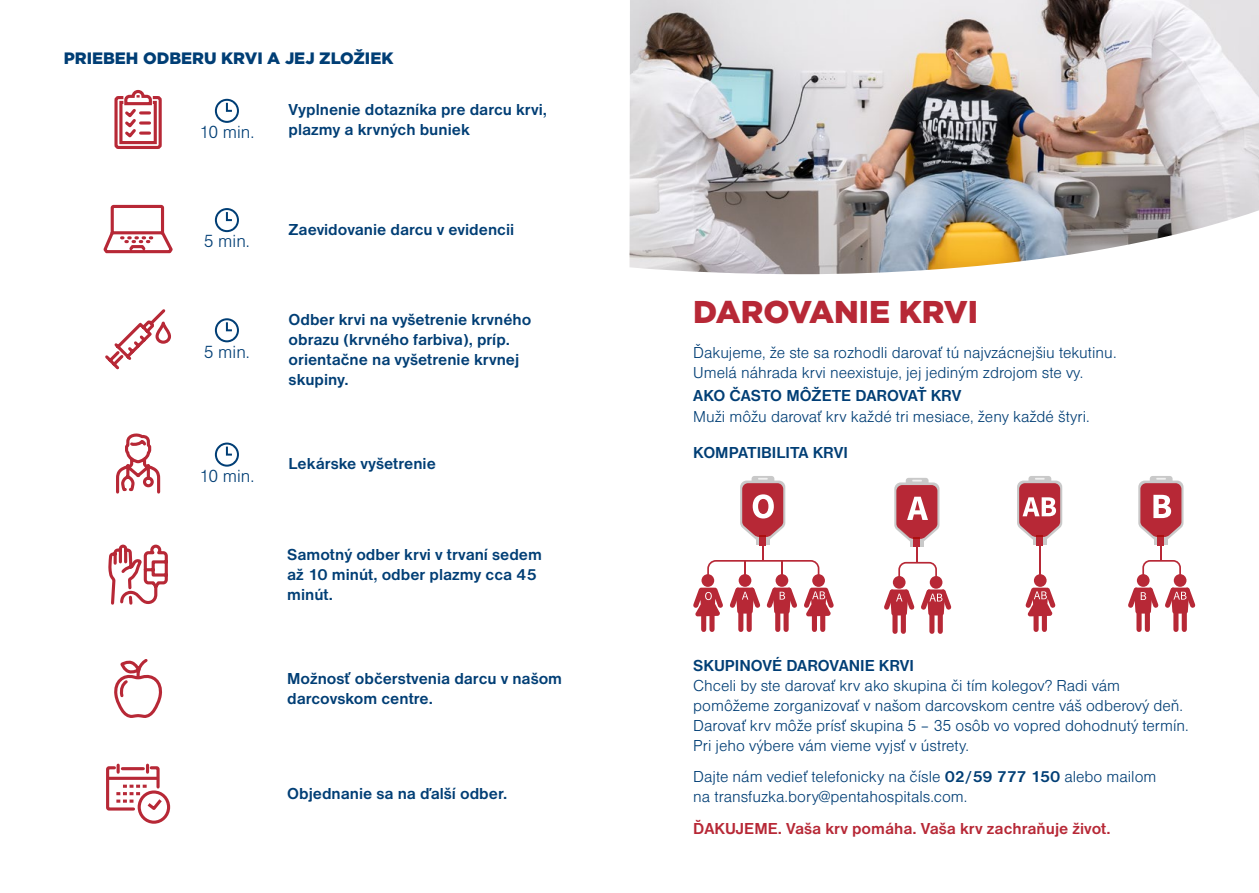
<style>
.page{position:relative;width:1259px;height:893px;background:#fff}
.page>*{position:absolute;margin:0;border:0;box-sizing:border-box;transform-origin:0 0}
.t1{font:900 31.5px "Gotham";color:#b72836}
.t2{font:18.3px "Nimbus Sans DOT Ligh";color:#003e75}
.t3{font:16.5px/19.8px "Nimbus Sans DOT Ligh";color:#003e75}
.t4{font:700 16.5px/19.8px "Nimbus Sans DOT";color:#003e75}
.t5{font:700 16.5px "Nimbus Sans DOT";color:#b72836}
.t6{font:900 16.5px "Gotham";color:#003e75}
.s1{font-family:"Nimbus Sans DOT";font-weight:700}
</style>
<div class="page">
<img style="left:629px;top:0;width:630px;height:274px">
<div style="left:812px;top:574px;width:13px;height:13px;background:#b72836;border-radius:50%"></div>
<div style="left:701px;top:574px;width:13px;height:13px;background:#b72836;border-radius:50%"></div>
<div style="left:738px;top:574px;width:13px;height:13px;background:#b72836;border-radius:50%"></div>
<div style="left:738px;top:611px;width:5px;height:21px;background:#b72836;border-radius:2px"></div>
<div style="left:746px;top:610px;width:5px;height:22px;background:#b72836;border-radius:3px"></div>
<div style="left:775px;top:574px;width:13px;height:13px;background:#b72836;border-radius:50%"></div>
<div style="left:775px;top:611px;width:5px;height:21px;background:#b72836;border-radius:2px"></div>
<div style="left:783px;top:610px;width:5px;height:22px;background:#b72836;border-radius:3px"></div>
<svg style="left:693px;top:587px;width:30px;height:45px"></svg>
<svg style="left:729px;top:587px;width:31px;height:27px"></svg>
<svg style="left:766px;top:587px;width:31px;height:27px"></svg>
<svg style="left:804px;top:587px;width:30px;height:45px"></svg>
<svg style="left:707px;top:476px;width:112px;height:102px"></svg>
<div style="left:893px;top:576px;width:12px;height:13px;background:#b72836;border-radius:50%"></div>
<div style="left:892px;top:613px;width:5px;height:21px;background:#b72836;border-radius:2px"></div>
<div style="left:901px;top:612px;width:5px;height:22px;background:#b72836;border-radius:3px"></div>
<div style="left:929px;top:576px;width:13px;height:13px;background:#b72836;border-radius:50%"></div>
<div style="left:929px;top:613px;width:5px;height:21px;background:#b72836;border-radius:2px"></div>
<div style="left:937px;top:612px;width:6px;height:22px;background:#b72836;border-radius:3px"></div>
<svg style="left:910px;top:541px;width:13px;height:6px"></svg>
<div style="left:914px;top:538px;width:6px;height:9px;background:#b72836"></div>
<svg style="left:894px;top:478px;width:45px;height:63px"></svg>
<svg style="left:884px;top:589px;width:30px;height:26px"></svg>
<svg style="left:921px;top:589px;width:30px;height:26px"></svg>
<svg style="left:898px;top:547px;width:39px;height:31px"></svg>
<div style="left:1136px;top:574px;width:13px;height:13px;background:#b72836;border-radius:50%"></div>
<div style="left:1136px;top:611px;width:5px;height:21px;background:#b72836;border-radius:2px"></div>
<div style="left:1144px;top:610px;width:6px;height:22px;background:#b72836;border-radius:3px"></div>
<div style="left:1173px;top:574px;width:13px;height:13px;background:#b72836;border-radius:50%"></div>
<div style="left:1173px;top:611px;width:5px;height:21px;background:#b72836;border-radius:2px"></div>
<div style="left:1181px;top:610px;width:5px;height:22px;background:#b72836;border-radius:3px"></div>
<svg style="left:1128px;top:587px;width:30px;height:27px"></svg>
<svg style="left:1165px;top:587px;width:30px;height:27px"></svg>
<svg style="left:1138px;top:476px;width:45px;height:100px"></svg>
<div style="left:1034px;top:574px;width:12px;height:13px;background:#b72836;border-radius:50%"></div>
<svg style="left:1033px;top:540px;width:13px;height:5px"></svg>
<div style="left:1036px;top:536px;width:6px;height:9px;background:#b72836"></div>
<svg style="left:1017px;top:476px;width:45px;height:64px"></svg>
<svg style="left:1025px;top:587px;width:30px;height:45px"></svg>
<hr style="left:1039px;top:545px;width:1px;height:33px;background:#b72836">
<svg style="left:114px;top:89px;width:48px;height:60px"></svg>
<svg style="left:105px;top:309px;width:62px;height:61px"></svg>
<div style="left:155px;top:322px;width:16px;height:22px;border:3px solid #b72836;border-radius:6px"></div>
<svg style="left:116px;top:433px;width:45px;height:61px"></svg>
<svg style="left:108px;top:544px;width:60px;height:61px"></svg>
<svg style="left:106px;top:765px;width:65px;height:59px"></svg>
<svg style="left:215px;top:99px;width:24px;height:24px"></svg>
<svg style="left:215px;top:208px;width:24px;height:24px"></svg>
<svg style="left:215px;top:318px;width:24px;height:24px"></svg>
<svg style="left:215px;top:443px;width:24px;height:24px"></svg>
<svg style="left:103px;top:204px;width:70px;height:50px"></svg>
<svg style="left:114px;top:659px;width:48px;height:59px"></svg>
<p class="t6" style="left:64px;top:47px;width:331px">PRIEBEH ODBERU KRVI A JEJ ZLOŽIEK</p>
<p class="t4" style="left:288px;top:100px;width:260px">Vyplnenie dotazníka pre darcu krvi, plazmy a krvných buniek</p>
<p class="t2" style="left:199px;top:122px;width:56px">10 min.</p>
<p class="t2" style="left:204px;top:231px;width:48px">5 min.</p>
<p class="t2" style="left:204px;top:341px;width:48px">5 min.</p>
<p class="t2" style="left:199px;top:466px;width:56px">10 min.</p>
<p class="t4" style="left:288px;top:220px;width:227px">Zaevidovanie darcu v evidencii</p>
<p class="t4" style="left:288px;top:310px;width:244px">Odber krvi na vyšetrenie krvného obrazu (krvného farbiva), príp. orientačne na vyšetrenie krvnej skupiny.</p>
<p class="t4" style="left:288px;top:454px;width:149px">Lekárske vyšetrenie</p>
<p class="t4" style="left:287px;top:545px;width:256px">Samotný odber krvi v trvaní sedem až 10 minút, odber plazmy cca 45 minút.</p>
<p class="t4" style="left:287px;top:669px;width:276px">Možnosť občerstvenia darcu v našom darcovskom centre.</p>
<p class="t4" style="left:287px;top:784px;width:222px">Objednanie sa na ďalší odber.</p>
<h1 class="t1" style="left:693px;top:290px;width:286px">DAROVANIE KRVI</h1>
<p class="t3" style="left:693px;top:343px;width:425px">Ďakujeme, že ste sa rozhodli darovať tú najvzácnejšiu tekutinu.<br>Umelá náhrada krvi neexistuje, jej jediným zdrojom ste vy.</p>
<p class="t4" style="left:693px;top:386px;width:269px">AKO ČASTO MÔŽETE DAROVAŤ KRV</p>
<p class="t3" style="left:693px;top:407px;width:398px">Muži môžu darovať krv každé tri mesiace, ženy každé štyri.</p>
<p class="t4" style="left:693px;top:443px;width:156px">KOMPATIBILITA KRVI</p>
<p class="t4" style="left:693px;top:656px;width:222px">SKUPINOVÉ DAROVANIE KRVI</p>
<p class="t3" style="left:693px;top:676px;width:497px">Chceli by ste darovať krv ako skupina či tím kolegov? Radi vám pomôžeme zorganizovať v našom darcovskom centre váš odberový deň.<br>Darovať krv môže prísť skupina 5 – 35 osôb vo vopred dohodnutý termín.<br>Pri jeho výbere vám vieme vyjsť v ústrety.</p>
<p class="t3" style="left:693px;top:767px;width:465px">Dajte nám vedieť telefonicky na čísle <span class="s1">02/59 777 150</span> alebo mailom na transfuzka.bory@pentahospitals.com.</p>
<p class="t5" style="left:693px;top:819px;width:419px">ĎAKUJEME. Vaša krv pomáha. Vaša krv zachraňuje život.</p>
</div>
